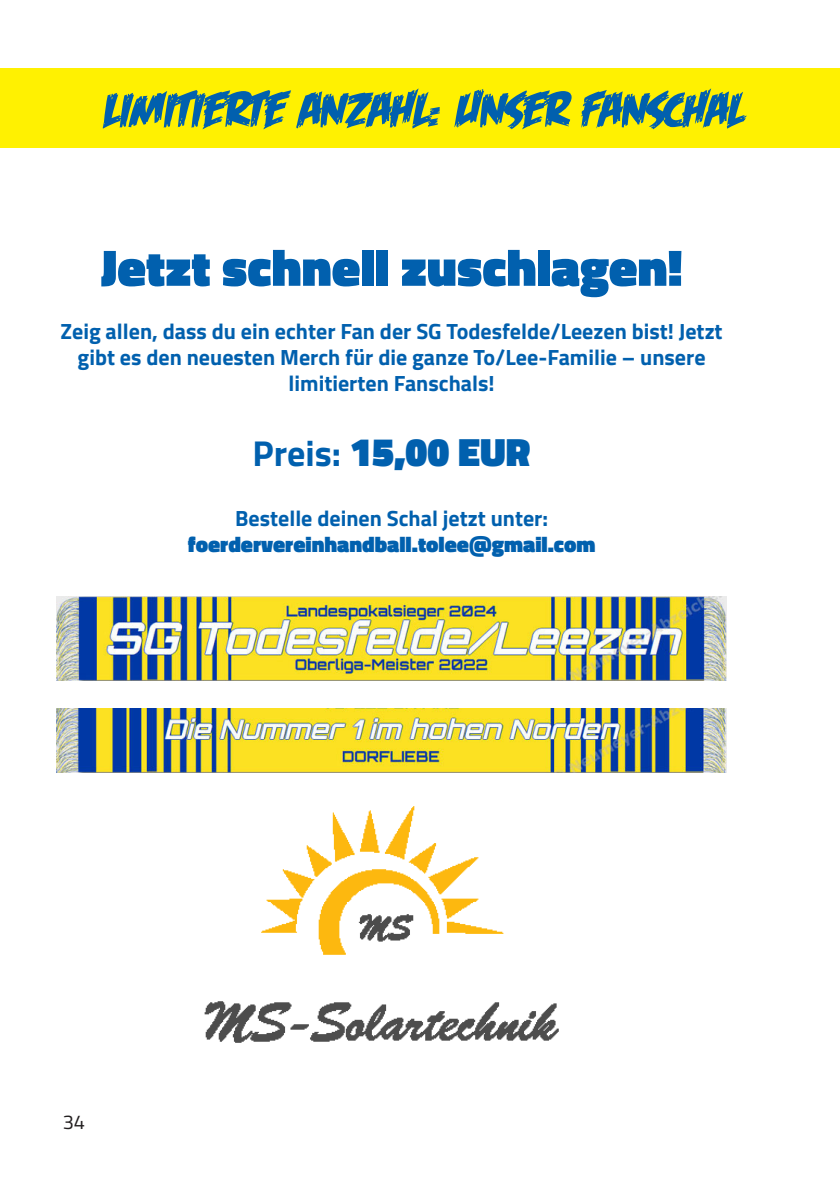
<style>
.page{position:relative;width:840px;height:1191px;background:#fff}
.page>*{position:absolute;margin:0;border:0;box-sizing:border-box;transform-origin:0 0}
.t1{font:900 52px "Titillium Web";color:#0160ae}
.t2{font:50px "Feastof Flesh BB Italic";color:#0160ae}
.t3{font:900 40px "Titillium Web";color:#0160ae}
.t4{font:700 22px/26.4px "Titillium Web";color:#0160ae;text-align:center}
.t5{font:900 22px/26.4px "Titillium Web";color:#0160ae;text-align:center}
.t6{font:20px "Titillium Web";color:#231f20}
.s1{font-weight:700;font-size:36px}
.s2{font-weight:700}
</style>
<div class="page">
<div style="left:0;top:68px;width:839px;height:80px;background:#fff101"></div>
<img style="left:57px;top:708px;width:669px;height:64px">
<img style="left:57px;top:596px;width:669px;height:85px">
<img style="left:204px;top:806px;width:355px;height:237px">
<p class="t2" style="left:100px;top:83px;width:641px">LIMITIERTE ANZAHL: UNSER FANSCHAL</p>
<p class="t1" style="left:100px;top:229px;width:583px">Jetzt schnell zuschlagen!</p>
<p class="t4" style="left:60px;top:316px;width:663px">Zeig allen, dass du ein echter Fan der SG Todesfelde/Leezen bist! Jetzt gibt es den neuesten Merch für die ganze To/Lee-Familie – unsere limitierten Fanschals!</p>
<p class="t3" style="left:252px;top:422px;width:279px"><span class="s1">Preis:</span> 15,00 EUR</p>
<p class="t5" style="left:188px;top:505px;width:409px"><span class="s2">Bestelle deinen Schal jetzt unter: </span>foerdervereinhandball.tolee@gmail.com</p>
<p class="t6" style="left:63px;top:1107px;width:24px">34</p>
</div>
